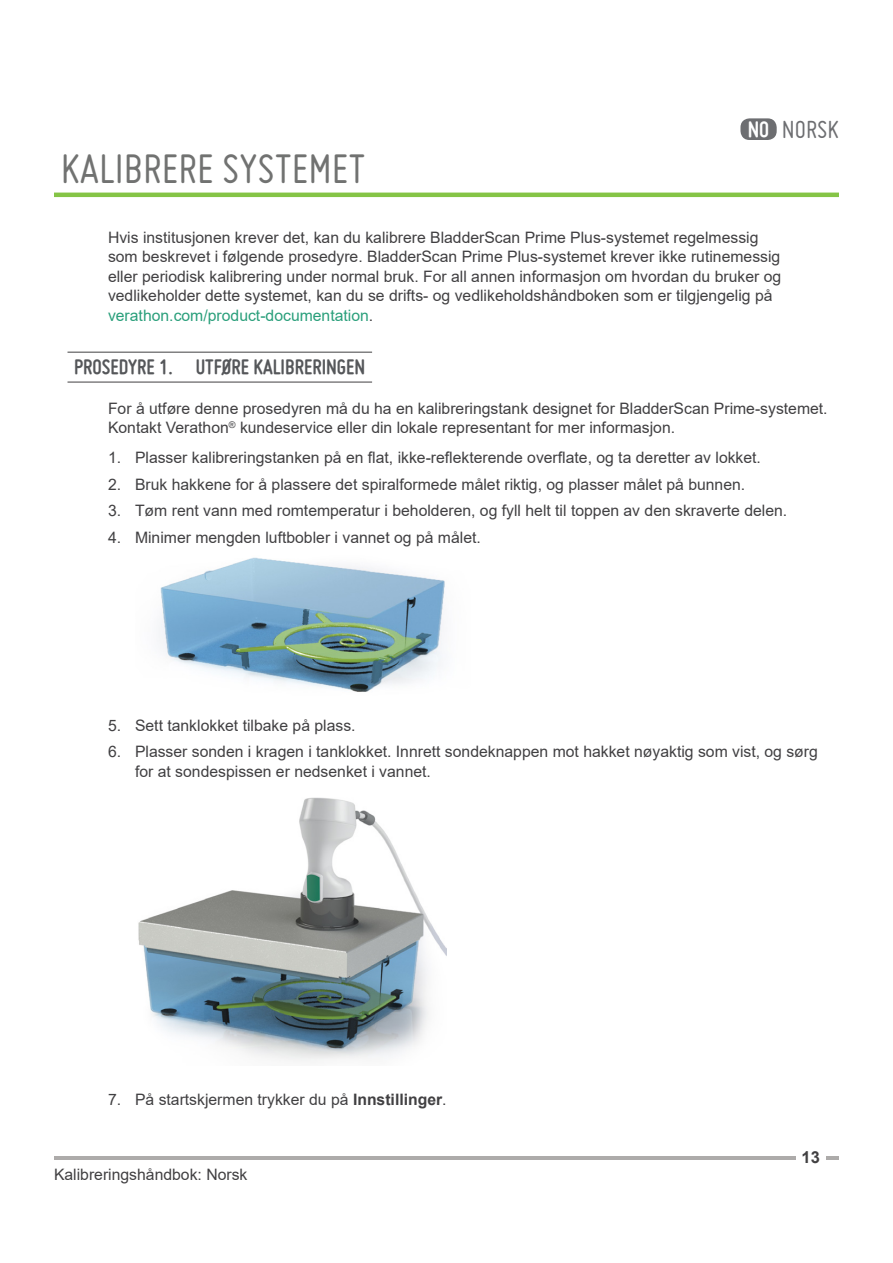
<style>
.page{position:relative;width:893px;height:1263px;background:#fff}
.page>*{position:absolute;margin:0;border:0;box-sizing:border-box;transform-origin:0 0}
.Heading_1{font:45px "Miso";color:#717271}
.Language_Name{font:27px "Miso";color:#6d6e71}
.t1{font:700 24px "Miso";color:#fff}
.t2{font:700 22.5px "Miso";color:#55575a}
.Page_Number{font:700 16.5px "Arial";color:#414042}
.Body_Text{font:15.75px/19.5px "Arial";color:#414042}
.Footer_Text{font:15.75px "Arial";color:#414042}
.s1{color:#2a9f7b}
.s2{font-weight:700}
</style>
<div class="page">
<hr style="left:54px;top:1156px;width:785px;height:3px;background:#adabaa">
<div style="left:796px;top:1151px;width:29px;height:14px;background:#fff"></div>
<hr style="left:54px;top:193px;width:785px;height:4px;background:#85c446">
<hr style="left:68px;top:352px;width:304px;height:1px;background:#414042">
<hr style="left:68px;top:382px;width:304px;height:1px;background:#414042">
<div style="left:740px;top:118px;width:37px;height:22px;background:#6d6e71;border-radius:9px"></div>
<img style="left:159px;top:557px;width:286px;height:135px">
<img style="left:138px;top:797px;width:308px;height:264px">
<h1 class="Heading_1" style="left:61px;top:144px;width:306px">KALIBRERE SYSTEMET</h1>
<p class="t1" style="left:748px;top:116px;width:23px">NO</p>
<p class="Language_Name" style="left:782px;top:114px;width:59px">NORSK</p>
<p class="Body_Text" style="left:108px;top:227px;width:675px">Hvis institusjonen krever det, kan du kalibrere BladderScan Prime Plus-systemet regelmessig som beskrevet i følgende prosedyre. BladderScan Prime Plus-systemet krever ikke rutinemessig eller periodisk kalibrering under normal bruk. For all annen informasjon om hvordan du bruker og vedlikeholder dette systemet, kan du se drifts- og vedlikeholdshåndboken som er tilgjengelig på <span class="s1">verathon.com/product-documentation</span>.</p>
<p class="t2" style="left:74px;top:354px;width:293px">PROSEDYRE 1. UTFØRE KALIBRERINGEN</p>
<p class="Body_Text" style="left:108px;top:398px;width:721px">For å utføre denne prosedyren må du ha en kalibreringstank designet for BladderScan Prime-systemet.<br>Kontakt Verathon<sup>®</sup> kundeservice eller din lokale representant for mer informasjon.</p>
<p class="Body_Text" style="left:108px;top:448px;width:654px">1. Plasser kalibreringstanken på en flat, ikke-reflekterende overflate, og ta deretter av lokket.</p>
<p class="Body_Text" style="left:108px;top:474px;width:639px">2. Bruk hakkene for å plassere det spiralformede målet riktig, og plasser målet på bunnen.</p>
<p class="Body_Text" style="left:108px;top:501px;width:681px">3. Tøm rent vann med romtemperatur i beholderen, og fyll helt til toppen av den skraverte delen.</p>
<p class="Body_Text" style="left:108px;top:527px;width:374px">4. Minimer mengden luftbobler i vannet og på målet.</p>
<p class="Body_Text" style="left:108px;top:715px;width:249px">5. Sett tanklokket tilbake på plass.</p>
<p class="Body_Text" style="left:135px;top:742px;width:684px;text-indent:-27px">6. Plasser sonden i kragen i tanklokket. Innrett sondeknappen mot hakket nøyaktig som vist, og sørg for at sondespissen er nedsenket i vannet.</p>
<p class="Body_Text" style="left:108px;top:1089px;width:340px">7. På startskjermen trykker du på <span class="s2">Innstillinger</span>.</p>
<p class="Footer_Text" style="left:54px;top:1163px;width:195px">Kalibreringshåndbok: Norsk</p>
<p class="Page_Number" style="left:801px;top:1146px;width:20px">13</p>
</div>
